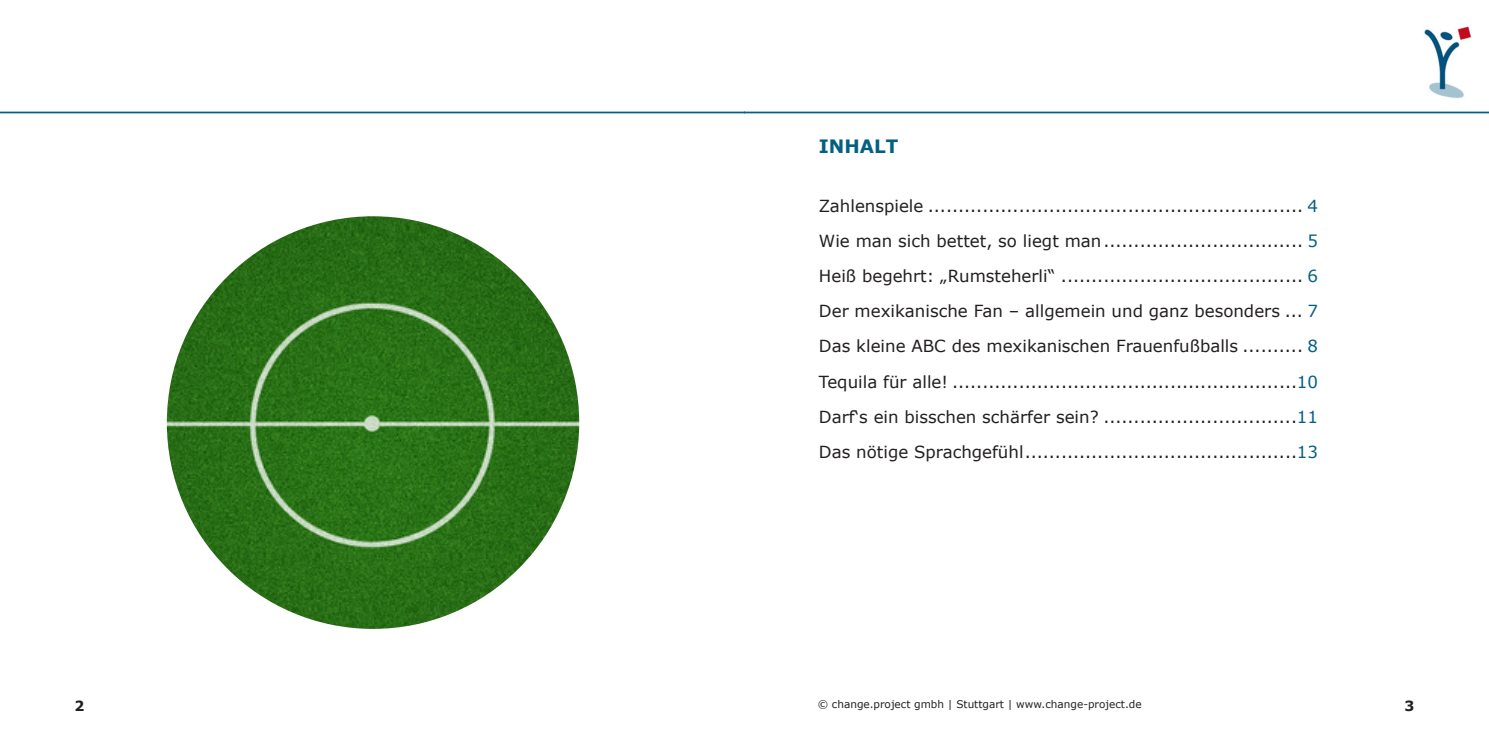
<style>
.page{position:relative;width:1489px;height:745px;background:#fff}
.page>*{position:absolute;margin:0;border:0;box-sizing:border-box;transform-origin:0 0}
.t1{font:700 18.38px "Verdana";color:#046081}
.t2{font:16.62px "Verdana";color:#231f20}
.t3{font:700 14px "Verdana";color:#231f20}
.t4{font:10.5px "Verdana";color:#231f20}
.s1{color:#046081}
</style>
<div class="page">
<hr style="left:0;top:111px;width:744px;height:2px;background:#046081">
<img style="left:1424px;top:26px;width:47px;height:73px">
<hr style="left:744px;top:111px;width:744px;height:2px;background:#046081">
<img style="left:167px;top:216px;width:412px;height:412px;border-radius:206px">
<p class="t1" style="left:819px;top:134px;width:81px">INHALT</p>
<p class="t2" style="left:819px;top:195px;width:500px">Zahlenspiele .............................................................. <span class="s1">4</span></p>
<p class="t2" style="left:819px;top:230px;width:500px">Wie man sich bettet, so liegt man................................. <span class="s1">5</span></p>
<p class="t2" style="left:819px;top:265px;width:500px">Heiß begehrt: „Rumsteherli“ ........................................ <span class="s1">6</span></p>
<p class="t2" style="left:819px;top:300px;width:500px">Der mexikanische Fan – allgemein und ganz besonders ... <span class="s1">7</span></p>
<p class="t2" style="left:819px;top:335px;width:500px">Das kleine ABC des mexikanischen Frauenfußballs .......... <span class="s1">8</span></p>
<p class="t2" style="left:819px;top:370px;width:500px">Tequila für alle! .........................................................<span class="s1">10</span></p>
<p class="t2" style="left:819px;top:405px;width:500px">Darf‘s ein bisschen schärfer sein? ................................<span class="s1">11</span></p>
<p class="t2" style="left:819px;top:440px;width:500px">Das nötige Sprachgefühl.............................................<span class="s1">13</span></p>
<p class="t3" style="left:74px;top:696px;width:11px">2</p>
<p class="t4" style="left:817px;top:697px;width:325px">© change.project gmbh | Stuttgart | www.change-project.de</p>
<p class="t3" style="left:1404px;top:696px;width:11px">3</p>
</div>
